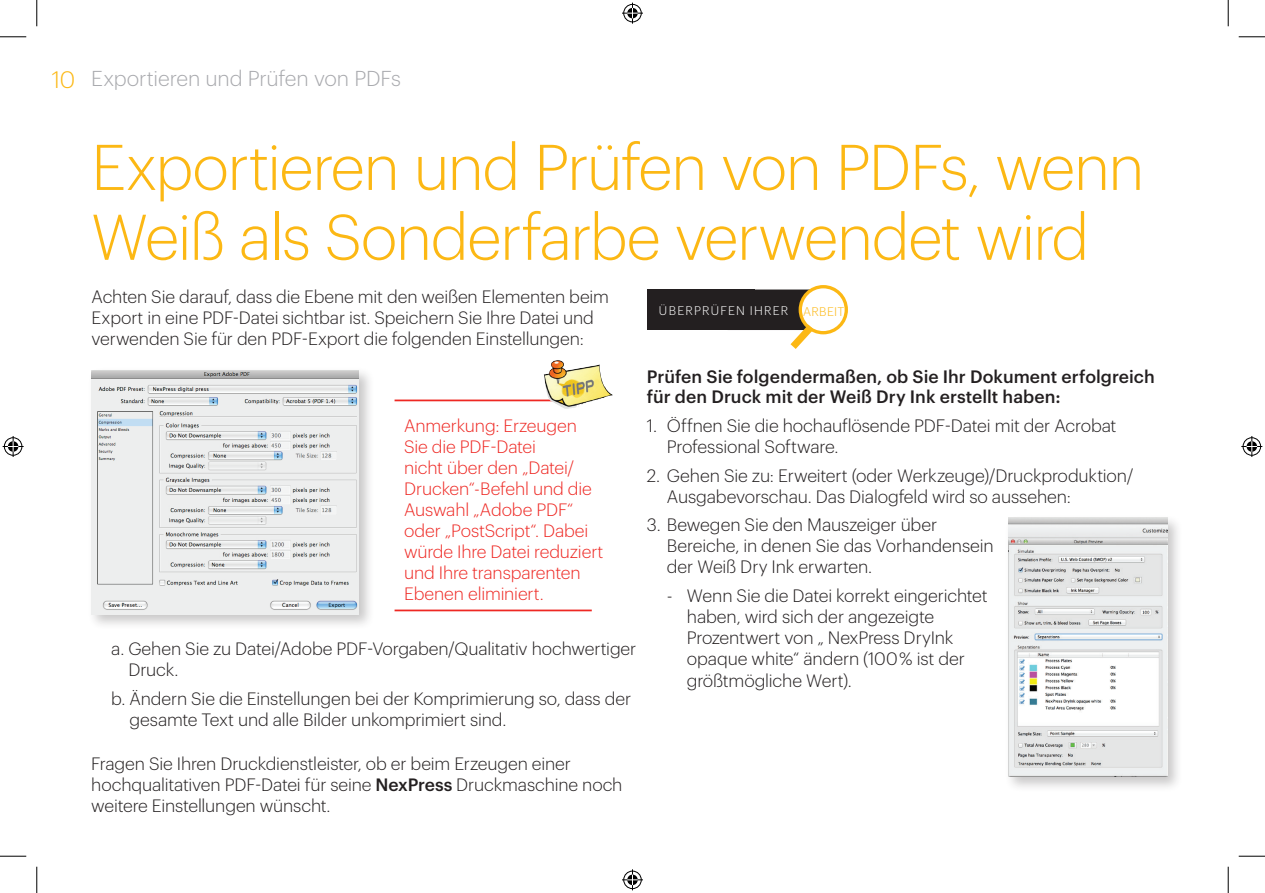
<style>
.page{position:relative;width:1265px;height:893px;background:#fff}
.page>*{position:absolute;margin:0;border:0;box-sizing:border-box;transform-origin:0 0}
.t1{font:300 63px/69.8px "Graphik";letter-spacing:-.025em;color:#fcb814}
.t2{font:300 21px "Graphik";letter-spacing:-.01em;color:#a8a9ad}
.t3{font:300 17.5px/21px "Graphik";letter-spacing:-.005em;color:#231f20}
.t4{font:300 17.5px/21px "Graphik";letter-spacing:-.01em;color:#ee2823}
.t5{font:500 17.5px/19.9px "Graphik";letter-spacing:.005em;color:#231f20}
.t6{font:300 12.25px "Graphik";letter-spacing:.09em;color:#fff}
.s1{font-size:23.28px;color:#fcb814}
.s2{font-weight:500}
.s3{color:#fcb814}
</style>
<div class="page">
<div style="left:88px;top:366px;width:287px;height:264px;background:#231f20;opacity:.25"></div>
<img style="left:91px;top:370px;width:267px;height:244px">
<div style="left:647px;top:289px;width:107px;height:41px;background:#231f20"></div>
<div style="left:710px;top:289px;width:126px;height:41px;background:#231f20;border-radius:18px"></div>
<div style="left:800px;top:286px;width:46px;height:46px;background:#fff;border-radius:50%"></div>
<div style="left:798px;top:285px;width:49px;height:49px;border:3px solid #fcb814;border-radius:50%"></div>
<svg style="left:790px;top:317px;width:30px;height:32px"></svg>
<div style="left:1004px;top:514px;width:179px;height:278px;background:#231f20;opacity:.25"></div>
<img style="left:1008px;top:517px;width:159px;height:259px">
<hr style="left:394px;top:399px;width:189px;height:2px;background:#ee2823">
<img style="left:543px;top:360px;width:70px;height:48px">
<hr style="left:394px;top:609px;width:197px;height:2px;background:#ee2823">
<svg style="left:0;top:36px;width:26px;height:1px"></svg>
<svg style="left:1238px;top:36px;width:26px;height:1px"></svg>
<svg style="left:0;top:855px;width:26px;height:1px"></svg>
<svg style="left:1238px;top:855px;width:26px;height:1px"></svg>
<svg style="left:36px;top:0;width:1px;height:26px"></svg>
<svg style="left:36px;top:866px;width:1px;height:26px"></svg>
<svg style="left:1227px;top:0;width:1px;height:26px"></svg>
<svg style="left:1227px;top:866px;width:1px;height:26px"></svg>
<svg style="left:622px;top:3px;width:21px;height:21px"></svg>
<svg style="left:622px;top:869px;width:21px;height:20px"></svg>
<svg style="left:3px;top:436px;width:21px;height:21px"></svg>
<svg style="left:1241px;top:436px;width:20px;height:21px"></svg>
<p class="t2" style="left:52px;top:63px;width:351px"><span class="s1">10</span> Exportieren und Prüfen von PDFs</p>
<h1 class="t1" style="left:91px;top:127px;width:1054px">Exportieren und Prüfen von PDFs, wenn<br>Weiß als Sonderfarbe verwendet wird</h1>
<p class="t3" style="left:91px;top:285px;width:519px">Achten Sie darauf, dass die Ebene mit den weißen Elementen beim<br>Export in eine PDF-Datei sichtbar ist. Speichern Sie Ihre Datei und verwenden Sie für den PDF-Export die folgenden Einstellungen:</p>
<p class="t4" style="left:404px;top:413px;width:201px">Anmerkung: Erzeugen<br>Sie die PDF-Datei<br>nicht über den „Datei/<br>Drucken“-Befehl und die<br>Auswahl „Adobe PDF“ oder „PostScript“. Dabei würde Ihre Datei reduziert und Ihre transparenten<br>Ebenen eliminiert.</p>
<p class="t3" style="left:128px;top:636px;width:509px;text-indent:-17px">a. Gehen Sie zu Datei/Adobe PDF-Vorgaben/Qualitativ hochwertiger<br>Druck.</p>
<p class="t3" style="left:129px;top:686px;width:503px;text-indent:-18px">b. Ändern Sie die Einstellungen bei der Komprimierung so, dass der gesamte Text und alle Bilder unkomprimiert sind.</p>
<p class="t3" style="left:91px;top:751px;width:532px">Fragen Sie Ihren Druckdienstleister, ob er beim Erzeugen einer hochqualitativen PDF-Datei für seine <span class="s2">NexPress</span> Druckmaschine noch weitere Einstellungen wünscht.</p>
<p class="t6" style="left:658px;top:301px;width:187px">ÜBERPRÜFEN IHRER <span class="s3">ARBEIT</span></p>
<p class="t5" style="left:646px;top:364px;width:509px">Prüfen Sie folgendermaßen, ob Sie Ihr Dokument erfolgreich für den Druck mit der Weiß Dry Ink erstellt haben:</p>
<p class="t3" style="left:666px;top:413px;width:451px;text-indent:-20px">1. Öffnen Sie die hochauflösende PDF-Datei mit der Acrobat<br>Professional Software.</p>
<p class="t3" style="left:666px;top:463px;width:468px;text-indent:-20px">2. Gehen Sie zu: Erweitert (oder Werkzeuge)/Druckproduktion/<br>Ausgabevorschau. Das Dialogfeld wird so aussehen:</p>
<p class="t3" style="left:666px;top:513px;width:328px;text-indent:-20px">3. Bewegen Sie den Mauszeiger über<br>Bereiche, in denen Sie das Vorhandensein der Weiß Dry Ink erwarten.</p>
<p class="t3" style="left:686px;top:583px;width:302px;text-indent:-20px">- Wenn Sie die Datei korrekt eingerichtet haben, wird sich der angezeigte<br>Prozentwert von „ NexPress DryInk opaque white“ ändern (100 % ist der größtmögliche Wert).</p>
</div>
